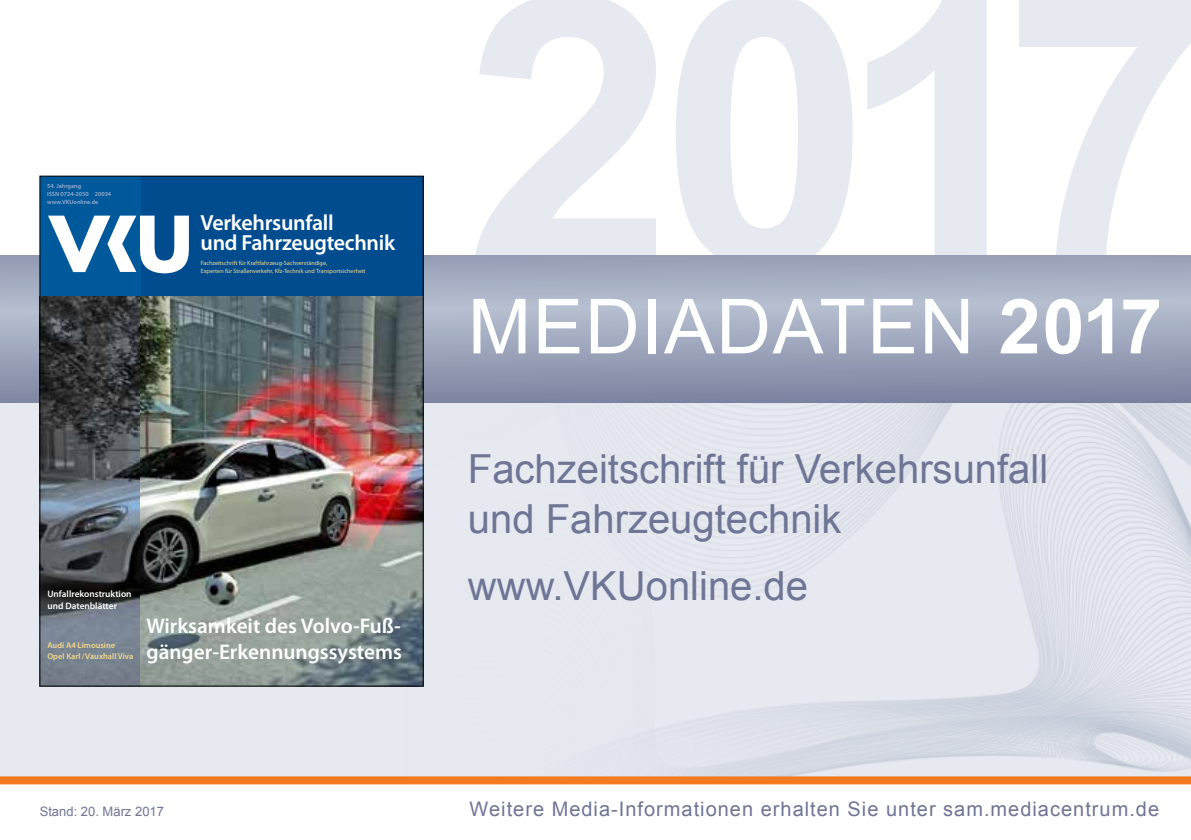
<style>
.page{position:relative;width:1191px;height:840px;background:#fff}
.page>*{position:absolute;margin:0;border:0;box-sizing:border-box;transform-origin:0 0}
.t1{font:700 380px "Arial";color:#e7e9f0}
.t2{font:76px "Arial";letter-spacing:.02em;color:#fff}
.t3{font:40px/50px "Arial";color:#6e7595}
.t4{font:600 22px/20.6px "Myriad Pro";letter-spacing:-.015em;color:#fff}
.t5{font:600 21.2px/26.8px "Myriad Pro";color:#fff}
.t6{font:20px "Arial";letter-spacing:.05em;color:#6e7595}
.t7{font:13px "Arial";color:#6e7595}
.t8{font:600 9.4px/11.6px "Myriad Pro";color:#fff}
.t9{font:600 8.4px/11.6px "Myriad Pro";color:#f5d98f}
.t10{font:6.2px/7.8px "Myriad Pro";color:#f5d98f}
.t11{font:600 6.2px/7.8px "Myriad Pro";color:#9bacd2}
.s1{font-weight:700}
</style>
<div class="page">
<div style="left:0;top:351px;width:1191px;height:460px;background:#e7e9f0"></div>
<img style="left:404px;top:403px;width:787px;height:373px">
<svg style="left:0;top:776px;width:1191px;height:35px;background:#fce0cb"></svg>
<svg style="left:0;top:255px;width:1191px;height:148px;background:#9ba4ba"></svg>
<div style="left:40px;top:176px;width:383px;height:121px;background:#004c8f"></div>
<div style="left:40px;top:176px;width:100px;height:121px;background:#00599a"></div>
<svg style="left:48px;top:215px;width:141px;height:58px"></svg>
<img style="left:140px;top:297px;width:281px;height:387px">
<img style="left:42px;top:296px;width:98px;height:388px">
<p class="t11" style="left:47px;top:182px;width:66px">54. Jahrgang<br>ISSN 0724-2050 20034 www.VKUonline.de</p>
<h3 class="t4" style="left:200px;top:212px;width:196px">Verkehrsunfall<br>und Fahrzeugtechnik</h3>
<p class="t10" style="left:201px;top:259px;width:166px">Fachzeitschrift für Kraftfahrzeug-Sachverständige,<br>Experten für Straßenverkehr, Kfz-Technik und Transportsicherheit</p>
<h3 class="t8" style="left:47px;top:588px;width:86px">Unfallrekonstruktion und Datenblätter</h3>
<h3 class="t9" style="left:47px;top:639px;width:87px">Audi A4 Limousine<br>Opel Karl/Vauxhall Viva</h3>
<h3 class="t5" style="left:146px;top:612px;width:257px">Wirksamkeit des Volvo-Fuß&shy;gänger-Erkennungssystems</h3>
<h1 class="t1" style="left:463px;top:-120px;width:752px">2017</h1>
<h2 class="t2" style="left:468px;top:277px;width:696px">Mediadaten <span class="s1">2017</span></h2>
<h3 class="t3" style="left:468px;top:444px;width:582px">Fachzeitschrift für Verkehrsunfall und Fahrzeugtechnik</h3>
<h3 class="t3" style="left:468px;top:561px;width:342px">www.VKUonline.de</h3>
<h3 class="t7" style="left:40px;top:802px;width:126px">Stand: 20. März 2017</h3>
<h3 class="t6" style="left:469px;top:795px;width:691px">Weitere Media-I nformationen erhalten Sie unter sam.mediacentrum.de</h3>
</div>
